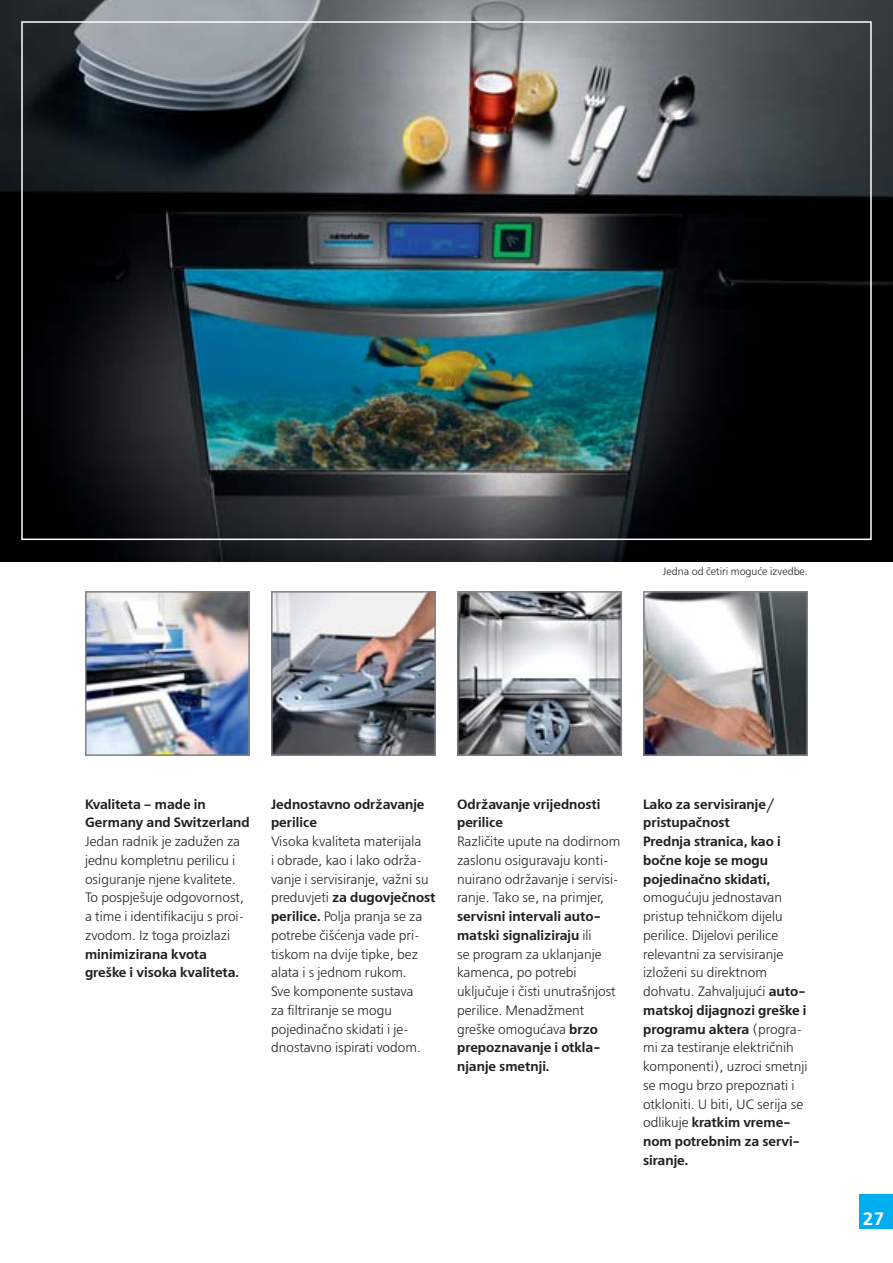
<style>
.page{position:relative;width:893px;height:1263px;background:#fff}
.page>*{position:absolute;margin:0;border:0;box-sizing:border-box;transform-origin:0 0}
.t1{font:700 18px "Free Set E";color:#fff}
.t2{font:13.5px/18.8px "Free Set E";color:#231f20}
.t3{font:700 13.5px/18.8px "Free Set E";color:#231f20}
.t4{font:10.5px "Free Set E";color:#231f20}
.s1{font-weight:700}
</style>
<div class="page">
<img style="left:0;top:0;width:893px;height:561px">
<img style="left:274px;top:594px;width:159px;height:159px">
<div style="left:271px;top:591px;width:165px;height:165px;border:2px solid #808285"></div>
<img style="left:646px;top:594px;width:159px;height:159px">
<div style="left:643px;top:591px;width:165px;height:165px;border:2px solid #808285"></div>
<img style="left:88px;top:594px;width:159px;height:159px">
<div style="left:85px;top:591px;width:165px;height:165px;border:2px solid #808285"></div>
<img style="left:460px;top:594px;width:159px;height:159px">
<div style="left:457px;top:591px;width:165px;height:165px;border:2px solid #808285"></div>
<div style="left:859px;top:1195px;width:34px;height:34px;background:#00aeef"></div>
<p class="t4" style="left:663px;top:568px;width:146px">Jedna od četiri moguće izvedbe.</p>
<p class="t3" style="left:85px;top:796px;width:166px">Kvaliteta – made in<br>Germany and Switzerland</p>
<p class="t2" style="left:85px;top:833px;width:161px">Jedan radnik je zadužen za jednu kompletnu perilicu i osiguranje njene kvalitete.<br>To pospješuje odgovornost, a time i identifikaciju s proi&shy;zvodom. Iz toga proizlazi</p>
<p class="t3" style="left:85px;top:946px;width:156px">minimizirana kvota greške i visoka kvaliteta.</p>
<p class="t3" style="left:271px;top:796px;width:155px">Jednostavno održavanje perilice</p>
<p class="t2" style="left:271px;top:833px;width:166px">Visoka kvaliteta materijala<br>i obrade, kao i lako održa&shy;vanje i servisiranje, važni su preduvjeti <span class="s1">za dugovječnost perilice.</span> Polja pranja se za potrebe čišćenja vade pri&shy;tiskom na dvije tipke, bez alata i s jednom rukom.<br>Sve komponente sustava<br>za filtriranje se mogu pojedinačno skidati i je&shy;dnostavno ispirati vodom.</p>
<p class="t3" style="left:457px;top:796px;width:145px">Održavanje vrijednosti perilice</p>
<p class="t2" style="left:457px;top:833px;width:165px">Različite upute na dodirnom zaslonu osiguravaju konti&shy;nuirano održavanje i servisi&shy;ranje. Tako se, na primjer,</p>
<p class="t2" style="left:457px;top:908px;width:160px"><span class="s1">servisni intervali auto&shy;matski signaliziraju</span> ili<br>se program za uklanjanje kamenca, po potrebi uključuje i čisti unutrašnjost perilice. Menadžment greške omogućava <span class="s1">brzo prepoznavanje i otkla&shy;njanje smetnji.</span></p>
<p class="t3" style="left:643px;top:796px;width:139px">Lako za servisiranje/ pristupačnost<br>Prednja stranica, kao i bočne koje se mogu pojedinačno skidati,</p>
<p class="t2" style="left:643px;top:890px;width:166px">omogućuju jednostavan pristup tehničkom dijelu perilice. Dijelovi perilice relevantni za servisiranje izloženi su direktnom dohvatu. Zahvaljujući <span class="s1">auto&shy;matskoj dijagnozi greške i programu aktera</span> (progra&shy;mi za testiranje električnih komponenti), uzroci smetnji se mogu brzo prepoznati i otkloniti. U biti, UC serija se odlikuje <span class="s1">kratkim vreme&shy;nom potrebnim za servi&shy;siranje.</span></p>
<h1 class="t1" style="left:862px;top:1212px;width:24px">27</h1>
</div>
